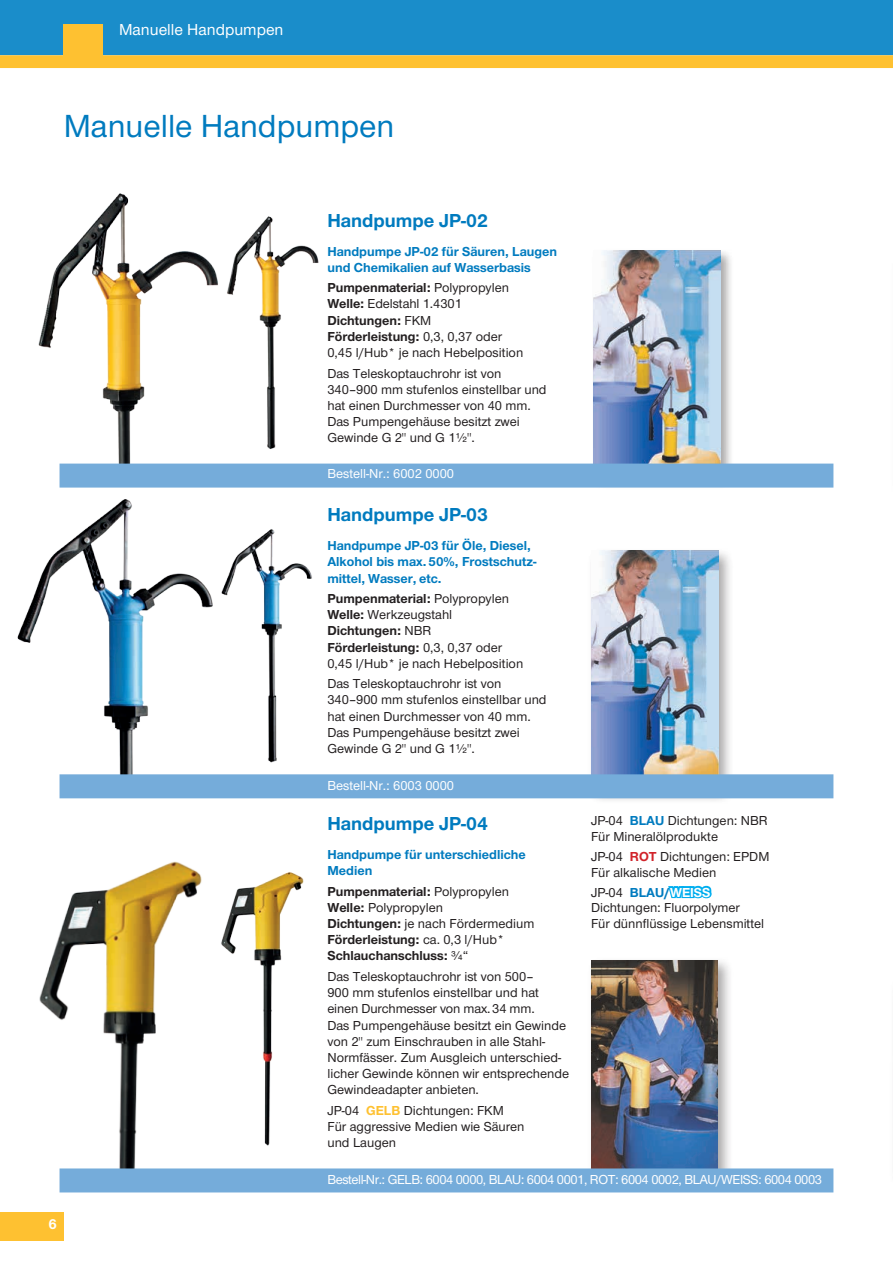
<style>
.page{position:relative;width:893px;height:1263px;background:#fff}
.page>*{position:absolute;margin:0;border:0;box-sizing:border-box;transform-origin:0 0}
.t1{font:500 33.15px "Nimbus Sans Novus T";color:#007bbf}
.t2{font:700 19.5px "Nimbus Sans Novus T";color:#007bbf}
.t3{font:500 16.5px "Nimbus Sans Novus T";color:#fff}
.t4{font:700 15px "Nimbus Sans Novus T";color:#fff}
.t5{font:500 13.5px/16.2px "Nimbus Sans Novus T";color:#231f20}
.t6{font:700 13.5px/16.2px "Nimbus Sans Novus T";color:#007bbf}
.t7{font:700 13.5px/16.2px "Nimbus Sans Novus T";color:#231f20}
.t8{font:500 13.5px "Nimbus Sans Novus T";letter-spacing:-.03em;color:#fff}
.t9{font:500 13.5px "Nimbus Sans Novus T";color:#fff}
.s1{font-weight:700}
.s2{font-weight:500}
.s3{font-weight:700;color:#fec131}
.s4{font-weight:700;color:#007bbf}
.s5{font-weight:700;color:#d1232a}
.s6{font-weight:700;color:#fff}
</style>
<div class="page">
<div style="left:0;top:0;width:893px;height:55px;background:#1a8dca"></div>
<div style="left:64px;top:24px;width:39px;height:34px;background:#fec131"></div>
<svg style="left:0;top:55px;width:893px;height:13px"></svg>
<img style="left:39px;top:861px;width:162px;height:314px">
<img style="left:201px;top:872px;width:103px;height:274px">
<div style="left:587px;top:956px;width:147px;height:233px;background:#231f20;opacity:.39"></div>
<img style="left:591px;top:960px;width:126px;height:208px">
<div style="left:587px;top:547px;width:148px;height:257px;background:#231f20;opacity:.39"></div>
<img style="left:591px;top:551px;width:127px;height:223px">
<div style="left:591px;top:248px;width:144px;height:241px;background:#231f20;opacity:.39"></div>
<img style="left:594px;top:251px;width:127px;height:213px">
<img style="left:17px;top:499px;width:194px;height:285px">
<img style="left:221px;top:529px;width:91px;height:234px">
<img style="left:38px;top:193px;width:184px;height:282px">
<img style="left:216px;top:209px;width:103px;height:249px">
<div style="left:60px;top:1168px;width:773px;height:24px;background:#75acda"></div>
<svg style="left:668px;top:885px;width:44px;height:14px"></svg>
<div style="left:60px;top:774px;width:773px;height:24px;background:#75acda"></div>
<div style="left:60px;top:464px;width:773px;height:24px;background:#75acda"></div>
<div style="left:0;top:1212px;width:64px;height:29px;background:#fec131"></div>
<p class="t3" style="left:119px;top:20px;width:166px">Manuelle Handpumpen</p>
<h1 class="t1" style="left:64px;top:106px;width:332px">Manuelle Handpumpen</h1>
<p class="t4" style="left:49px;top:1215px;width:10px">6</p>
<h2 class="t2" style="left:327px;top:209px;width:162px">Handpumpe JP-02</h2>
<p class="t6" style="left:327px;top:243px;width:231px">Handpumpe JP-02 für Säuren, Laugen und Chemikalien auf Wasserbasis</p>
<p class="t5" style="left:327px;top:279px;width:197px"><span class="s1">Pumpenmaterial:</span> Polypropylen<br><span class="s1">Welle:</span> Edelstahl 1.4301<br><span class="s1">Dichtungen:</span> FKM<br><span class="s1">Förderleistung:</span> 0,3, 0,37 oder<br>0,45 l/Hub* je nach Hebelposition</p>
<p class="t5" style="left:327px;top:365px;width:221px">Das Teleskoptauchrohr ist von<br>340–900 mm stufenlos einstellbar und hat einen Durchmesser von 40 mm.<br>Das Pumpengehäuse besitzt zwei<br>Gewinde G 2" und G 1½".</p>
<p class="t9" style="left:327px;top:466px;width:128px">Bestell-Nr.: 6002 0000</p>
<h2 class="t2" style="left:327px;top:503px;width:162px">Handpumpe JP-03</h2>
<p class="t6" style="left:327px;top:537px;width:211px">Handpumpe JP-03 für Öle, Diesel,<br>Alkohol bis max. 50%, Frostschutz&shy;mittel, Wasser, etc.</p>
<p class="t5" style="left:327px;top:590px;width:197px"><span class="s1">Pumpenmaterial:</span> Polypropylen<br><span class="s1">Welle:</span> Werkzeugstahl<br><span class="s1">Dichtungen:</span> NBR<br><span class="s1">Förderleistung:</span> 0,3, 0,37 oder<br>0,45 l/Hub* je nach Hebelposition</p>
<p class="t5" style="left:327px;top:675px;width:221px">Das Teleskoptauchrohr ist von<br>340–900 mm stufenlos einstellbar und hat einen Durchmesser von 40 mm.<br>Das Pumpengehäuse besitzt zwei<br>Gewinde G 2" und G 1½".</p>
<p class="t9" style="left:327px;top:777px;width:128px">Bestell-Nr.: 6003 0000</p>
<h2 class="t2" style="left:327px;top:812px;width:162px">Handpumpe JP-04</h2>
<p class="t6" style="left:327px;top:846px;width:200px">Handpumpe für unterschiedliche<br>Medien</p>
<p class="t7" style="left:327px;top:883px;width:209px">Pumpenmaterial: <span class="s2">Polypropylen<br></span>Welle: <span class="s2">Polypropylen<br></span>Dichtungen: <span class="s2">je nach Fördermedium<br></span>Förderleistung: <span class="s2">ca. 0,3 l/Hub*<br></span>Schlauchanschluss: <span class="s2">¾“</span></p>
<p class="t5" style="left:327px;top:968px;width:243px">Das Teleskoptauchrohr ist von 500–<br>900 mm stufenlos einstellbar und hat einen Durchmesser von max.34 mm.<br>Das Pumpengehäuse besitzt ein Gewinde von 2" zum Einschrauben in alle Stahl-Normfässer. Zum Ausgleich unterschied&shy;licher Gewinde können wir entsprechende Gewindeadapter anbieten.</p>
<p class="t5" style="left:327px;top:1102px;width:199px">JP-04 <span class="s3">GELB</span> Dichtungen: FKM<br>Für aggressive Medien wie Säuren und Laugen</p>
<p class="t5" style="left:591px;top:812px;width:178px;line-height:15.8px">JP-04 <span class="s4">BLAU</span> Dichtungen: NBR<br>Für Mineralölprodukte</p>
<p class="t5" style="left:591px;top:848px;width:180px;line-height:15.8px">JP-04 <span class="s5">ROT</span> Dichtungen: EPDM<br>Für alkalische Medien</p>
<p class="t5" style="left:591px;top:884px;width:175px;line-height:15.8px">JP-04 <span class="s4">BLAU/</span><span class="s6">WEISS<br></span>Dichtungen: Fluorpolymer<br>Für dünnflüssige Lebensmittel</p>
<p class="t8" style="left:327px;top:1171px;width:496px">Bestell-Nr.: GELB: 6004 0000, BLAU: 6004 0001, ROT: 6004 0002, BLAU/WEISS: 6004 0003</p>
</div>
